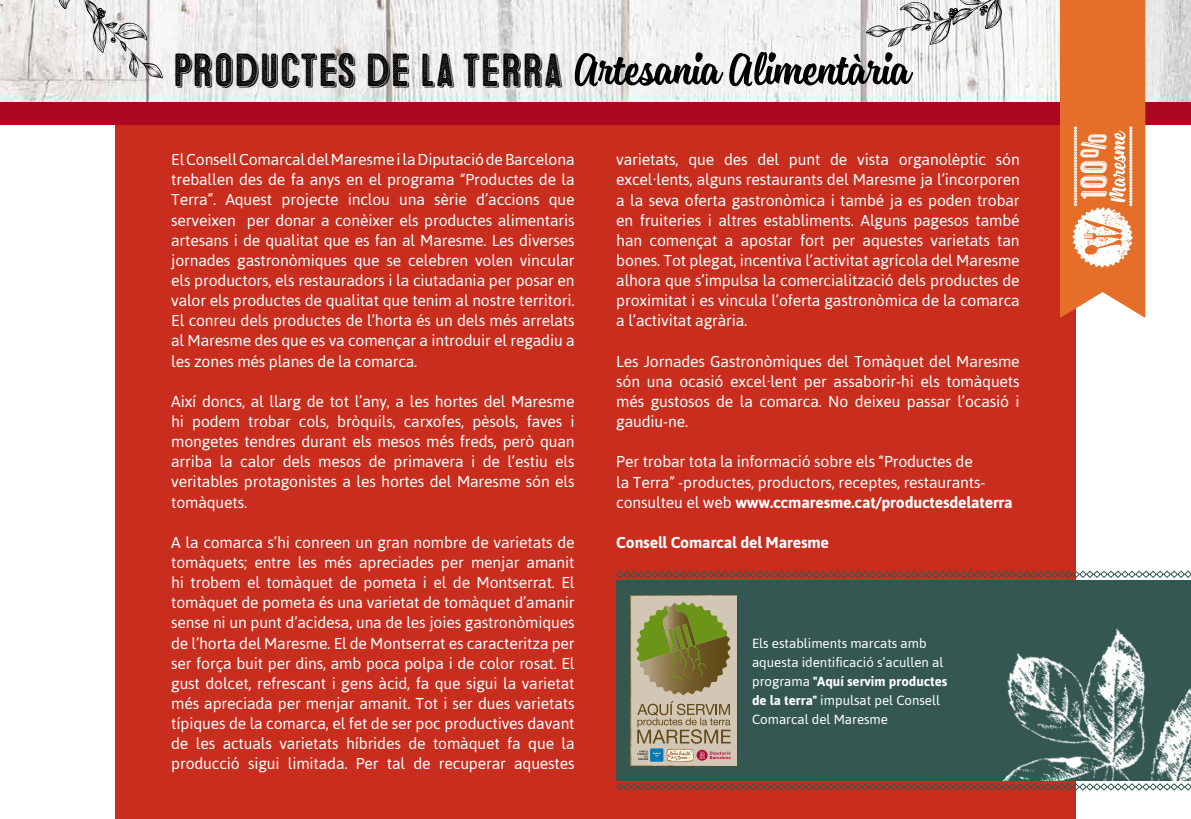
<style>
.page{position:relative;width:1191px;height:819px;background:#fff}
.page>*{position:absolute;margin:0;border:0;box-sizing:border-box;transform-origin:0 0}
.t1{font:53.38px "Sanelma";color:#000}
.t2{font:46.38px "Microbrew Two D";color:#000}
.t3{font:15.75px/20.1px "Asap";letter-spacing:-.01em;color:#fff;text-align:justify}
.t4{font:700 15.75px "Asap";letter-spacing:-.01em;color:#fff}
.t5{font:13.3px/18.9px "Asap";color:#fff}
.s1{font-weight:700}
</style>
<div class="page">
<img style="left:0;top:0;width:1191px;height:102px">
<div style="left:115px;top:125px;width:961px;height:694px;background:#c92d1e"></div>
<svg style="left:57px;top:0;width:106px;height:78px"></svg>
<svg style="left:866px;top:0;width:151px;height:47px"></svg>
<div style="left:0;top:102px;width:1191px;height:23px;background:#ad0721"></div>
<svg style="left:1060px;top:0;width:85px;height:317px;background:#e9884f"></svg>
<div style="left:616px;top:580px;width:575px;height:201px;background:#345851"></div>
<img style="left:1002px;top:628px;width:189px;height:153px">
<svg style="left:616px;top:570px;width:575px;height:8px"></svg>
<svg style="left:616px;top:783px;width:575px;height:7px"></svg>
<svg style="left:630px;top:594px;width:108px;height:173px;background:#a49e75"></svg>
<h2 class="t2" style="left:172px;top:43px;width:392px">PRODUCTES DE LA TERRA</h2>
<h1 class="t1" style="left:573px;top:34px;width:337px">Artesania Alimentària</h1>
<p class="t3" style="left:171px;top:149px;width:405px">El Consell Comarcal del Maresme i la Diputació de Barcelona treballen des de fa anys en el programa “Productes de la Terra”. Aquest projecte inclou una sèrie d’accions que serveixen per donar a conèixer els productes alimentaris artesans i de qualitat que es fan al Maresme. Les diverses jornades gastronòmiques que se celebren volen vincular els productors, els restauradors i la ciutadania per posar en valor els productes de qualitat que tenim al nostre territori.<br>El conreu dels productes de l’horta és un dels més arrelats al Maresme des que es va començar a introduir el regadiu a les zones més planes de la comarca.</p>
<p class="t3" style="left:171px;top:391px;width:405px">Així doncs, al llarg de tot l’any, a les hortes del Maresme hi podem trobar cols, bròquils, carxofes, pèsols, faves i mongetes tendres durant els mesos més freds, però quan arriba la calor dels mesos de primavera i de l’estiu els veritables protagonistes a les hortes del Maresme són els tomàquets.</p>
<p class="t3" style="left:171px;top:532px;width:405px">A la comarca s’hi conreen un gran nombre de varietats de tomàquets; entre les més apreciades per menjar amanit hi trobem el tomàquet de pometa i el de Montserrat. El tomàquet de pometa és una varietat de tomàquet d’amanir sense ni un punt d’acidesa, una de les joies gastronòmiques de l’horta del Maresme. El de Montserrat es caracteritza per ser força buit per dins, amb poca polpa i de color rosat. El gust dolcet, refrescant i gens àcid, fa que sigui la varietat més apreciada per menjar amanit. Tot i ser dues varietats típiques de la comarca, el fet de ser poc productives davant de les actuals varietats híbrides de tomàquet fa que la producció sigui limitada. Per tal de recuperar aquestes</p>
<p class="t3" style="left:616px;top:149px;width:405px">varietats, que des del punt de vista organolèptic són excel·lents, alguns restaurants del Maresme ja l’incorporen a la seva oferta gastronòmica i també ja es poden trobar en fruiteries i altres establiments. Alguns pagesos també han començat a apostar fort per aquestes varietats tan bones. Tot plegat, incentiva l’activitat agrícola del Maresme alhora que s’impulsa la comercialització dels productes de proximitat i es vincula l’oferta gastronòmica de la comarca a l’activitat agrària.</p>
<p class="t3" style="left:616px;top:351px;width:405px">Les Jornades Gastronòmiques del Tomàquet del Maresme són una ocasió excel·lent per assaborir-hi els tomàquets més gustosos de la comarca. No deixeu passar l’ocasió i gaudiu-ne.</p>
<p class="t3" style="left:616px;top:451px;width:398px;text-align:left">Per trobar tota la informació sobre els “Productes de<br>la Terra” -productes, productors, receptes, restaurants&shy;consulteu el web <span class="s1">www.ccmaresme.cat/productesdelaterra</span></p>
<p class="t4" style="left:616px;top:533px;width:214px">Consell Comarcal del Maresme</p>
<p class="t5" style="left:752px;top:633px;width:197px">Els establiments marcats amb aquesta identificació s’acullen al programa <span class="s1">"Aquí servim productes de la terra"</span> impulsat pel Consell<br>Comarcal del Maresme</p>
</div>
